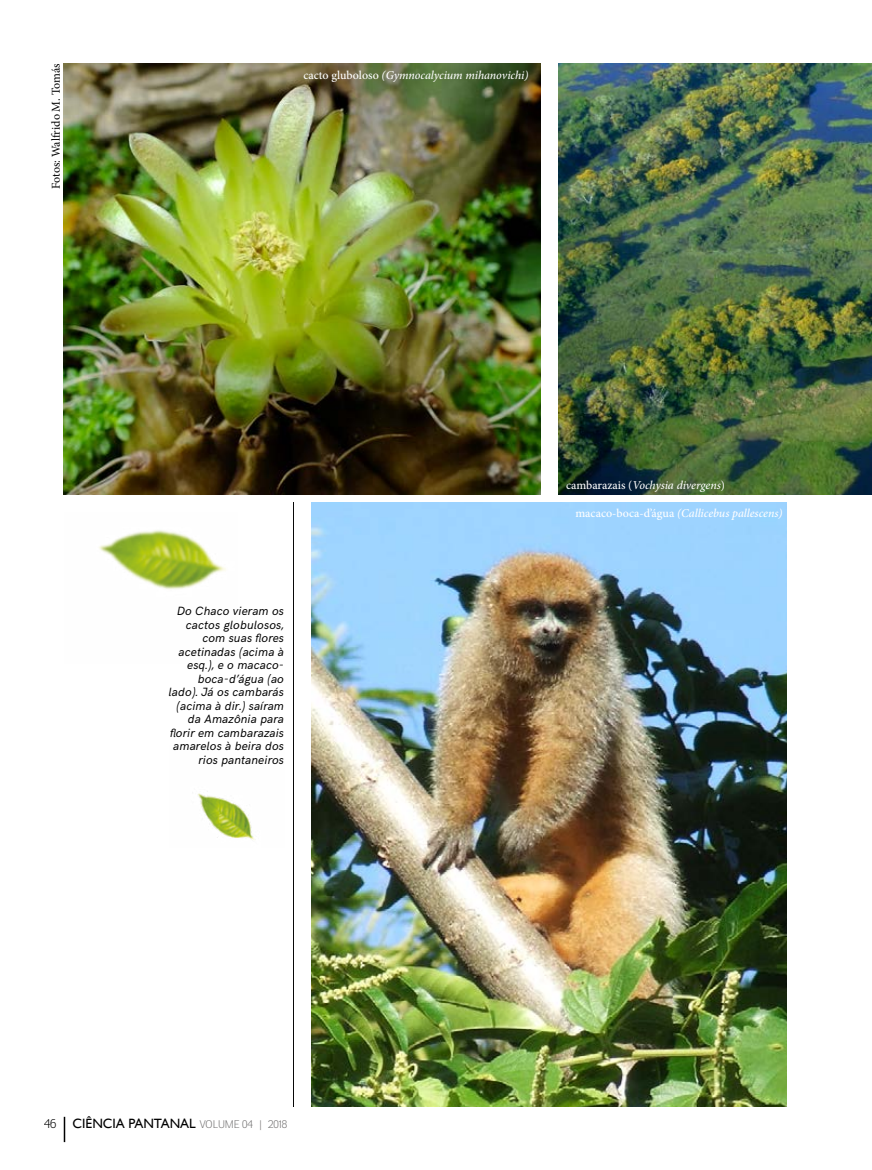
<style>
.page{position:relative;width:872px;height:1170px;background:#fff}
.page>*{position:absolute;margin:0;border:0;box-sizing:border-box;transform-origin:0 0}
.t1{font:13.5px "Gill Sans";color:#000}
.t2{font:italic 12px/13.5px "HK Grotesk";color:#000;text-align:right}
.t3{font:italic 500 12px "Minion Pro";letter-spacing:-.005em;color:#fff}
.t4{font:12px "Minion Pro";letter-spacing:-.005em;color:#000}
.s1{font-style:normal}
.s2{font-family:"Truth FB";font-weight:300;font-size:12px}
.s3{font-family:"Truth FB";font-weight:300;font-size:10.5px;color:#706f6f}
</style>
<div class="page">
<svg style="left:64px;top:1116px;width:1px;height:25px"></svg>
<img style="left:64px;top:64px;width:476px;height:431px">
<img style="left:312px;top:502px;width:475px;height:604px">
<img style="left:558px;top:64px;width:314px;height:431px">
<hr style="left:293px;top:501px;width:1px;height:605px;background:#080808">
<img style="left:197px;top:791px;width:58px;height:49px">
<img style="left:99px;top:530px;width:127px;height:60px">
<p class="t4" style="left:48px;top:189px;width:126px;rotate:-90deg">Fotos: Walfrido M. Tomás</p>
<p class="t3" style="left:303px;top:66px;width:226px"><span class="s1">cacto gluboloso</span> (Gymnocalycium mihanovichi)</p>
<p class="t2" style="left:169px;top:603px;width:117px">Do Chaco vieram os cactos globulosos, com suas flores acetinadas (acima à esq.), e o macaco&shy;boca-d’água (ao lado). Já os cambarás (acima à dir.) saíram da Amazônia para florir em cambarazais amarelos à beira dos rios pantaneiros</p>
<p class="t3" style="left:566px;top:477px;width:160px"><span class="s1">cambarazais (</span>Vochysia divergens<span class="s1">)</span></p>
<p class="t3" style="left:575px;top:504px;width:209px"><span class="s1">macaco-boca-d’água</span> (Callicebus pallescens)</p>
<p class="t1" style="left:44px;top:1115px;width:244px"><span class="s2">46</span> CIÊNCIA PANTANAL <span class="s3">VOLUME 04 | 2018</span></p>
</div>
